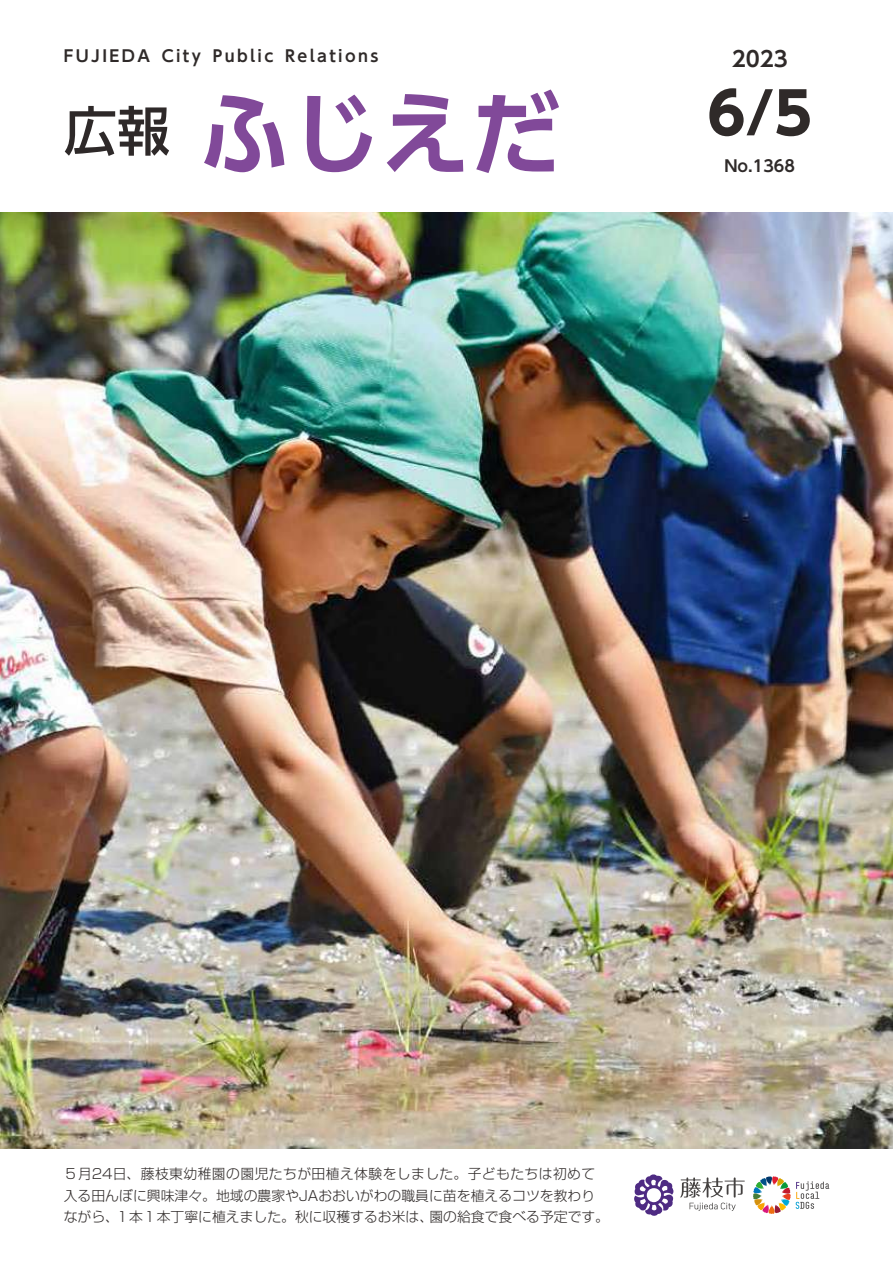
<style>
.page{position:relative;width:893px;height:1263px;background:#fff}
.page>*{position:absolute;margin:0;border:0;box-sizing:border-box;transform-origin:0 0}
.t1{font:700 90.3px "UD Shin Go Pro De";color:#814999}
.t2{font:700 57.45px "UD Shin Go Pro";color:#2f2a29}
.t3{font:700 21.3px "UD Shin Go Pro De";color:#2f2a29}
.t4{font:700 15.9px "UD Shin Go Pro De";letter-spacing:.15em;color:#2f2a29}
.t5{font:300 13.8px/21.3px "Shin Go Pro";color:#2f2a29}
</style>
<div class="page">
<svg style="left:634px;top:1174px;width:40px;height:42px"></svg>
<svg style="left:680px;top:1177px;width:65px;height:34px"></svg>
<svg style="left:753px;top:1176px;width:76px;height:38px"></svg>
<img style="left:0;top:213px;width:893px;height:935px">
<p class="t4" style="left:64px;top:43px;width:316px">FUJIEDA City Public Relations</p>
<h1 class="t1" style="left:64px;top:61px;width:498px"><sup>広報</sup>ふじえだ</h1>
<h3 class="t3" style="left:732px;top:41px;width:58px">2023</h3>
<h2 class="t2" style="left:707px;top:67px;width:106px">6/5</h2>
<p class="t4" style="left:724px;top:153px;width:72px">No.1368</p>
<p class="t5" style="left:64px;top:1162px;width:547px">５月24日、藤枝東幼稚園の園児たちが田植え体験をしました。子どもたちは初めて入る田んぼに興味津々。地域の農家やJAおおいがわの職員に苗を植えるコツを教わりながら、１本１本丁寧に植えました。秋に収穫するお米は、園の給食で食べる予定です。</p>
</div>
